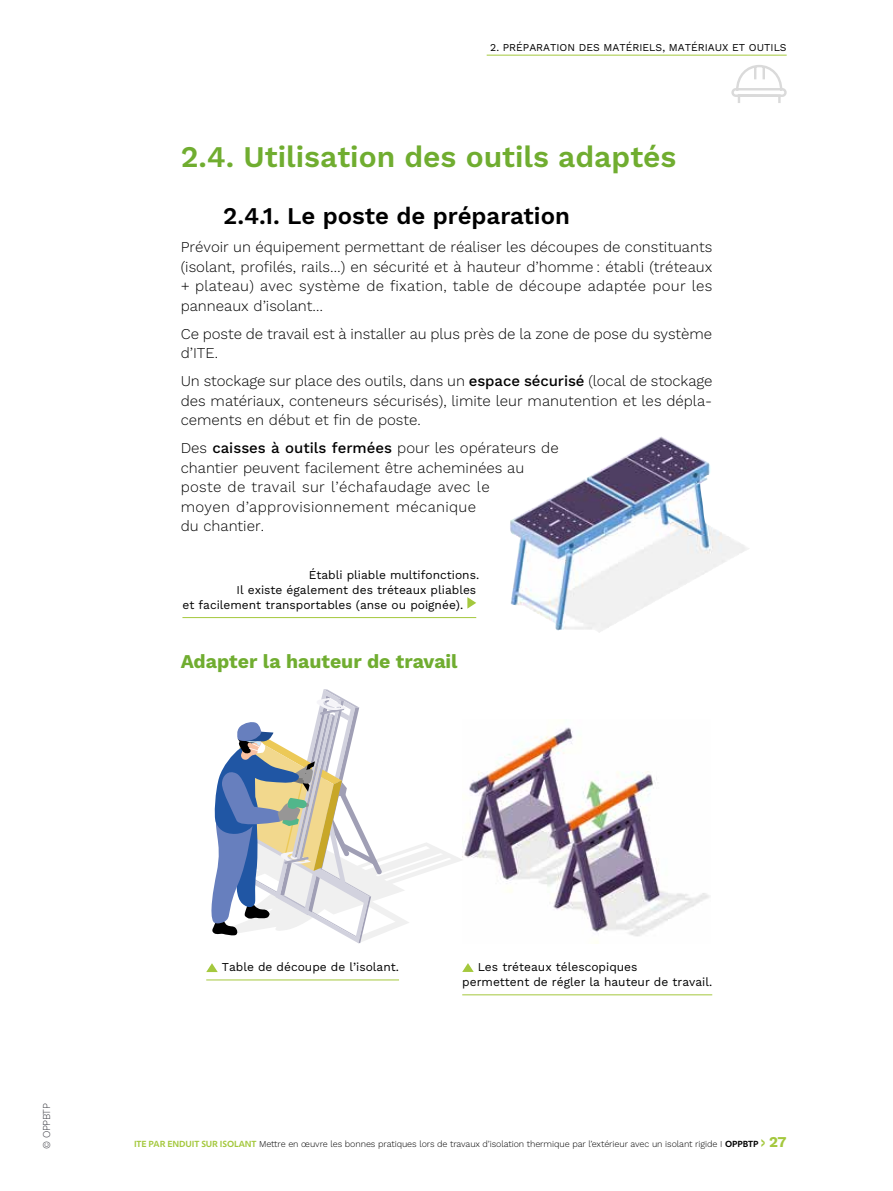
<style>
.page{position:relative;width:893px;height:1191px;background:#fff}
.page>*{position:absolute;margin:0;border:0;box-sizing:border-box;transform-origin:0 0}
.t1{font:600 30px "Work Sans";color:#70ad30}
.t2{font:600 24px "Work Sans";color:#000}
.t3{font:700 19.5px "Work Sans";color:#70ad30}
.t4{font:300 15px/19.5px "Work Sans";color:#000;text-align:justify}
.t5{font:12px/15px "Work Sans";color:#000}
.t6{font:10.5px "Work Sans";color:#000}
.t7{font:300 10.5px "Work Sans";letter-spacing:-.04em;color:#3b3c43;scale:.95 1}
.t8{font:300 9px "Work Sans";letter-spacing:-.01em;color:#000}
.s1{font-weight:500}
.s2{font-family:"Morandi";font-weight:600;color:#a4c83d}
.s3{font-family:"Morandi";font-weight:600}
.s4{font-weight:700;font-size:13.5px;color:#a4c83d}
.s5{font-weight:700;font-size:15px;color:#a4c83d}
</style>
<div class="page">
<hr style="left:487px;top:55px;width:300px;height:1px;background:#a4c83d">
<svg style="left:731px;top:65px;width:56px;height:32px"></svg>
<div style="left:738px;top:94px;width:43px;height:10px;border:2px solid #dadada"></div>
<hr style="left:182px;top:617px;width:294px;height:1px;background:#a4c83d">
<hr style="left:206px;top:979px;width:193px;height:1px;background:#a4c83d">
<svg style="left:467px;top:597px;width:9px;height:11px"></svg>
<img style="left:464px;top:727px;width:246px;height:216px">
<svg style="left:211px;top:689px;width:252px;height:254px"></svg>
<svg style="left:206px;top:963px;width:12px;height:9px"></svg>
<img style="left:510px;top:436px;width:213px;height:197px">
<hr style="left:462px;top:994px;width:250px;height:1px;background:#a4c83d">
<svg style="left:462px;top:963px;width:12px;height:9px"></svg>
<p class="t6" style="left:490px;top:39px;width:298px">2. pRÉPARATION DES MATÉRIELS, MATÉRIAUX ET OUTILS</p>
<h1 class="t1" style="left:181px;top:135px;width:497px">2.4. Utilisation des outils adaptés</h1>
<h2 class="t2" style="left:223px;top:198px;width:348px">2.4.1. Le poste de préparation</h2>
<p class="t4" style="left:181px;top:237px;width:533px">Prévoir un équipement permettant de réaliser les découpes de constituants (isolant, profilés, rails…) en sécurité et à hauteur d’homme : établi (tréteaux + plateau) avec système de fixation, table de découpe adaptée pour les panneaux d’isolant…</p>
<p class="t4" style="left:181px;top:323px;width:533px">Ce poste de travail est à installer au plus près de la zone de pose du système d’ITE.</p>
<p class="t4" style="left:181px;top:371px;width:533px">Un stockage sur place des outils, dans un <span class="s1">espace sécurisé</span> (local de stockage des matériaux, conteneurs sécurisés), limite leur manutention et les dépla&shy;cements en début et fin de poste.</p>
<p class="t4" style="left:181px;top:438px;width:379px;text-align:left">Des <span class="s1">caisses à outils fermées</span> pour les opérateurs de chantier peuvent facilement être acheminées au poste de travail sur l’échafaudage avec le<br>moyen d’approvisionnement mécanique<br>du chantier.</p>
<p class="t5" style="left:309px;top:566px;width:172px">Établi pliable multifonctions.</p>
<p class="t5" style="left:236px;top:581px;width:241px">Il existe également des tréteaux pliables</p>
<p class="t5" style="left:182px;top:596px;width:282px">et facilement transportables (anse ou poignée).</p>
<h3 class="t3" style="left:181px;top:646px;width:278px">Adapter la hauteur de travail</h3>
<p class="t7" style="left:39px;top:1148px;width:49px;rotate:-90deg">© OPPBTP</p>
<p class="t5" style="left:222px;top:959px;width:179px">Table de découpe de l’isolant.</p>
<p class="t5" style="left:462px;top:958px;width:251px;text-indent:16px">Les tréteaux télescopiques<br>permettent de régler la hauteur de travail.</p>
<p class="t8" style="left:134px;top:1137px;width:654px"><span class="s2">ITE PAR ENDUIT SUR ISOLANT</span> Mettre en œuvre les bonnes pratiques lors de travaux d’isolation thermique par l’extérieur avec un isolant rigide I <span class="s3">OPPBTP</span> <span class="s4">&gt;</span> <span class="s5">27</span></p>
</div>
